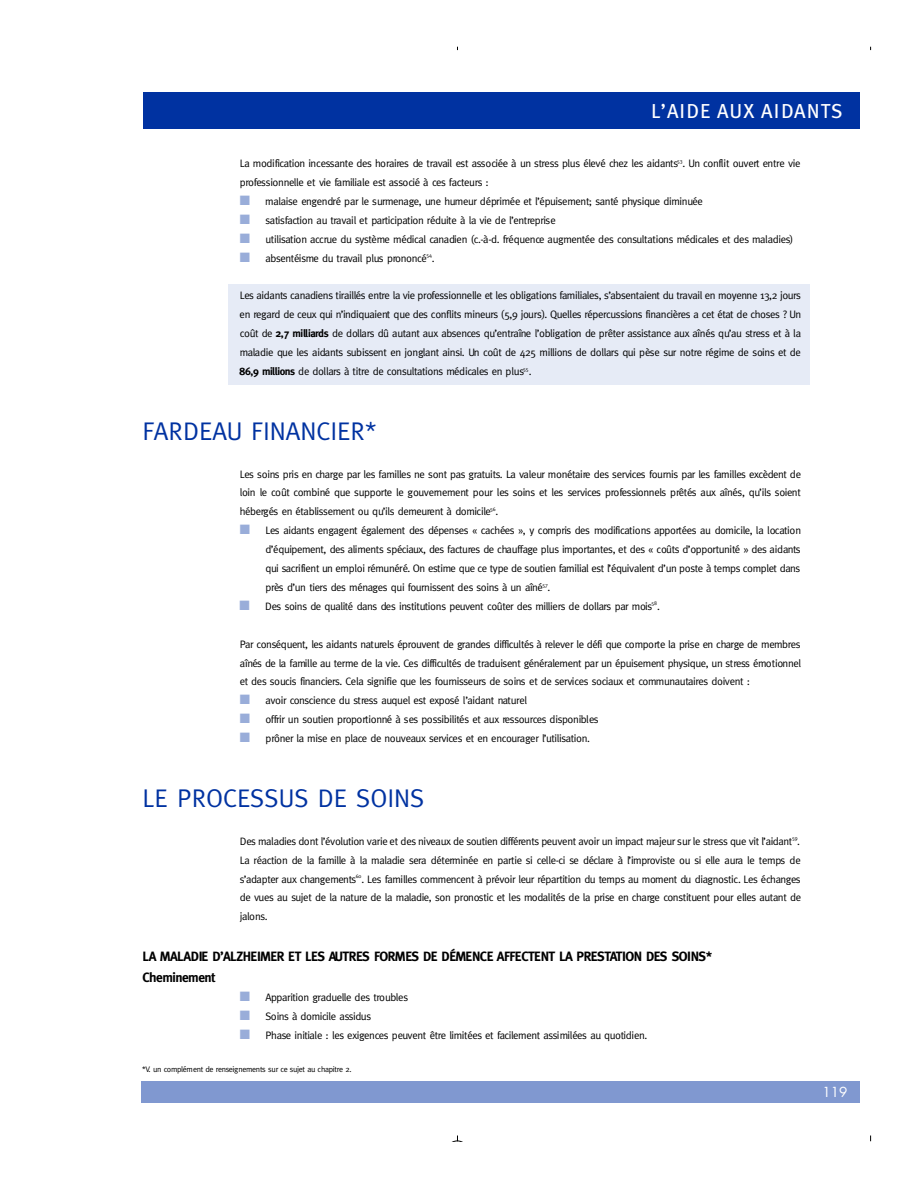
<style>
.page{position:relative;width:918px;height:1188px;background:#fff}
.page>*{position:absolute;margin:0;border:0;box-sizing:border-box;transform-origin:0 0}
.t1{font:25.65px "Meta";color:#0032a1}
.t2{font:20.25px "Meta Plus";letter-spacing:.05em;color:#fff}
.t3{font:700 13.5px/21.6px "Meta";letter-spacing:-.025em;color:#000}
.t4{font:13.5px "Futura";color:#fff}
.t5{font:10.8px/18.9px "Meta";letter-spacing:-.03em;color:#000;text-align:justify}
.t6{font:8.1px "Meta";letter-spacing:-.04em;color:#000}
.s1{color:#99add9}
.s2{font-weight:700}
</style>
<div class="page">
<div style="left:143px;top:92px;width:717px;height:37px;background:#0032a1"></div>
<div style="left:141px;top:1081px;width:719px;height:22px;background:#8098d0"></div>
<div style="left:228px;top:284px;width:582px;height:101px;background:#e6ebf6"></div>
<svg style="left:451px;top:1136px;width:12px;height:6px"></svg>
<h2 class="t2" style="left:651px;top:102px;width:193px">L’ A IDE AUX AIDAN TS</h2>
<p class="t5" style="left:240px;top:154px;width:562px">La modification incessante des horaires de travail est associée à un stress plus élevé chez les aidants<sup>5</sup> <sup>3</sup>. Un conflit ouvert entre vie p rofessionnelle et vie familiale est associé à ces facteurs :</p>
<p class="t5" style="left:240px;top:192px;width:465px"><span class="s1">■</span> malaise engendré par le surmenage, une humeur déprimée et l’épuisement; santé physique diminuée</p>
<p class="t5" style="left:240px;top:211px;width:317px"><span class="s1">■</span> satisfaction au travail et participation réduite à la vie de l’ e n t reprise</p>
<p class="t5" style="left:240px;top:230px;width:555px"><span class="s1">■</span> utilisation accrue du système médical canadien (c.-à-d. fréquence augmentée des consultations médicales et des maladies)</p>
<p class="t5" style="left:240px;top:249px;width:197px"><span class="s1">■</span> absentéisme du travail plus pro n o n c é<sup>5</sup> <sup>4</sup>.</p>
<p class="t5" style="left:240px;top:287px;width:563px">Les aidants canadiens tiraillés entre la vie professionnelle et les obligations familiales, s’absentaient du travail en moyenne 13,2 jours en re g a rd de ceux qui n’indiquaient que des conflits mineurs (5,9 jours). Quelles répercussions financières a cet état de choses ? Un coût de <span class="s2">2,7 milliard s</span> de dollars dû autant aux absences qu’entraîne l’obligation de prêter assistance aux aînés qu’au stress et à la maladie que les aidants subissent en jonglant ainsi. Un coût de 425 millions de dollars qui pèse sur notre régime de soins et de <span class="s2">86,9 millions</span> de dollars à titre de consultations médicales en plus<sup>5</sup> <sup>5</sup>.</p>
<h1 class="t1" style="left:142px;top:420px;width:236px">FARDEAU FINANCIER*</h1>
<p class="t5" style="left:240px;top:465px;width:563px">Les soins pris en charge par les familles ne sont pas gratuits. La valeur monétaire des services fournis par les familles excèdent de loin le coût combiné que supporte le gouvernement pour les soins et les services professionnels prêtés aux aînés, qu’ils soient h é b e rgés en établissement ou qu’ils demeurent à domicile<sup>5</sup> <sup>6</sup>.</p>
<p class="t5" style="left:265px;top:522px;width:537px;text-indent:-26px"><span class="s1">■</span> Les aidants engagent également des dépenses « cachées », y compris des modifications apportées au domicile, la location d’équipement, des aliments spéciaux, des factures de chauffage plus importantes, et des « coûts d’opportunité » des aidants qui sacrifient un emploi rémunéré. On estime que ce type de soutien familial est l’ é q u i valent d’un poste à temps complet dans près d’un tiers des ménages qui fournissent des soins à un aîné<sup>5</sup> <sup>7</sup>.</p>
<p class="t5" style="left:240px;top:597px;width:422px"><span class="s1">■</span> Des soins de qualité dans des institutions peuvent coûter des milliers de dollars par mois<sup>5</sup> <sup>8</sup>.</p>
<p class="t5" style="left:240px;top:635px;width:563px">Par conséquent, les aidants naturels épro u vent de grandes difficultés à re l e ver le défi que comporte la prise en charge de membre s aînés de la famille au terme de la vie. Ces difficultés de traduisent généralement par un épuisement physique, un stress émotionnel et des soucis financiers. Cela signifie que les fournisseurs de soins et de services sociaux et communautaires doivent :</p>
<p class="t5" style="left:240px;top:692px;width:289px"><span class="s1">■</span> a voir conscience du stress auquel est exposé l’aidant naturel</p>
<p class="t5" style="left:240px;top:711px;width:360px"><span class="s1">■</span> o ffrir un soutien proportionné à ses possibilités et aux re s s o u rces disponibles</p>
<p class="t5" style="left:240px;top:730px;width:352px"><span class="s1">■</span> prôner la mise en place de nouveaux services et en encourager l’ u t i l i s a t i o n .</p>
<h1 class="t1" style="left:143px;top:787px;width:283px">LE PROCESSUS DE SOINS</h1>
<p class="t5" style="left:240px;top:832px;width:563px">Des maladies dont l’ é volution varie et des niveaux de soutien diff é rents peuvent avoir un impact majeur sur le stress que vit l’ a i d a n t<sup>5</sup> <sup>9</sup>.<br>La réaction de la famille à la maladie sera déterminée en partie si celle-ci se déclare à l’ i m p roviste ou si elle aura le temps de s’adapter aux changements<sup>6</sup> <sup>0</sup>. Les familles commencent à prévoir leur répartition du temps au moment du diagnostic. Les échanges de vues au sujet de la nature de la maladie, son pronostic et les modalités de la prise en charge constituent pour elles autant de jalons.</p>
<p class="t3" style="left:142px;top:946px;width:571px">LA M A LADIE D’ALZHEIMER ET LES AUTRES FORMES DE DÉMENCE AFFECTENT LA P R E S TATION DES SOINS*<br>C h e m i n e m e n t</p>
<p class="t5" style="left:240px;top:989px;width:170px"><span class="s1">■</span> Apparition graduelle des troubles</p>
<p class="t5" style="left:240px;top:1008px;width:133px"><span class="s1">■</span> Soins à domicile assidus</p>
<p class="t5" style="left:240px;top:1027px;width:409px"><span class="s1">■</span> Phase initiale : les exigences peuvent être limitées et facilement assimilées au quotidien.</p>
<p class="t6" style="left:142px;top:1066px;width:211px">* V. un complément de renseignements sur ce sujet au chapitre 2.</p>
<p class="t4" style="left:823px;top:1085px;width:26px">119</p>
</div>
